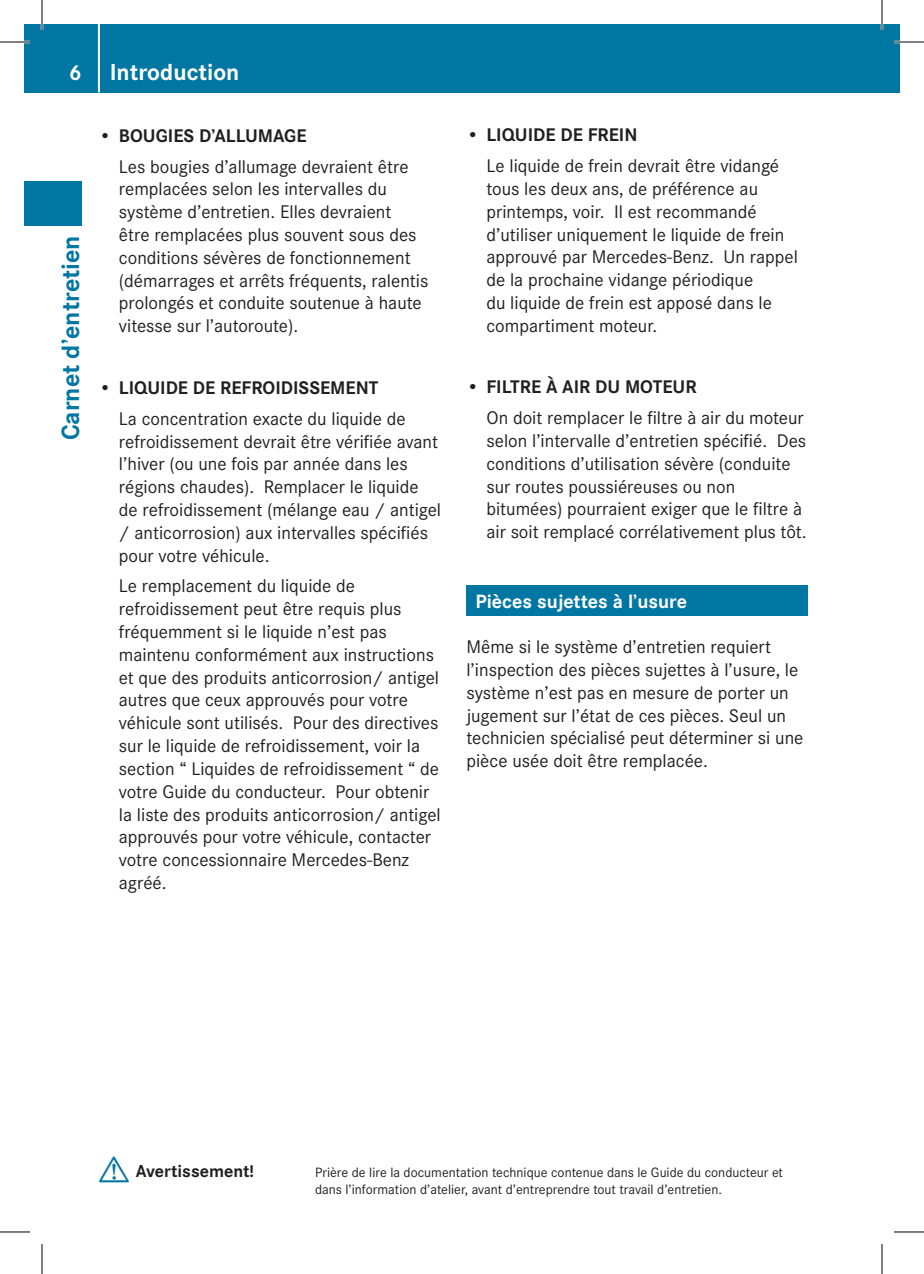
<style>
.page{position:relative;width:924px;height:1274px;background:#fff}
.page>*{position:absolute;margin:0;border:0;box-sizing:border-box;transform-origin:0 0}
.t1{font:700 26px "Corporate S";color:#0076a3}
.t2{font:700 24px "Corporate S";color:#fff}
.t3{font:700 22px "Corporate S";color:#fff}
.t4{font:700 20px "Corporate S";color:#fff}
.Paragraph_Style_1{font:19px/22.8px "Corporate S";color:#231f20}
.Paragraph_Style_3{font:19px/22.8px "Corporate S";color:#231f20}
.Paragraph_Style_1-2{font:700 19px "Corporate S";color:#231f20}
.t5{font:700 18px "Corporate S";color:#231f20}
.t6{font:14px/16.8px "Corporate S";color:#231f20}
</style>
<div class="page">
<div style="left:24px;top:24px;width:858px;height:68px;background:#0076a3"></div>
<hr style="left:98px;top:24px;width:2px;height:68px;background:#fff">
<div style="left:24px;top:182px;width:58px;height:44px;background:#0076a3"></div>
<div style="left:882px;top:24px;width:18px;height:68px;background:#0076a3"></div>
<div style="left:466px;top:585px;width:342px;height:30px;background:#0076a3"></div>
<hr style="left:0;top:41px;width:30px;height:2px;background:#fff">
<hr style="left:894px;top:41px;width:30px;height:2px;background:#fff">
<hr style="left:41px;top:0;width:2px;height:30px;background:#fff">
<hr style="left:880px;top:0;width:3px;height:30px;background:#fff">
<hr style="left:0;top:42px;width:30px;height:1px;background:#000">
<hr style="left:894px;top:42px;width:30px;height:1px;background:#000">
<hr style="left:0;top:1231px;width:30px;height:1px;background:#000">
<hr style="left:894px;top:1231px;width:30px;height:1px;background:#000">
<hr style="left:42px;top:0;width:1px;height:30px;background:#000">
<hr style="left:42px;top:1243px;width:1px;height:30px;background:#000">
<hr style="left:881px;top:0;width:1px;height:30px;background:#000">
<hr style="left:881px;top:1243px;width:1px;height:30px;background:#000">
<p class="t3" style="left:69px;top:60px;width:14px">6</p>
<h1 class="t1" style="left:56px;top:440px;width:206px;rotate:-90deg">Carnet d’entretien</h1>
<p class="t2" style="left:110px;top:58px;width:131px">Introduction</p>
<p class="Paragraph_Style_1-2" style="left:99px;top:125px;width:209px">• BOUGIES D’ALLUMAGE</p>
<p class="Paragraph_Style_1" style="left:119px;top:155px;width:311px">Les bougies d’allumage devraient être remplacées selon les intervalles du système d’entretien. Elles devraient<br>être remplacées plus souvent sous des conditions sévères de fonctionnement (démarrages et arrêts fréquents, ralentis prolongés et conduite soutenue à haute vitesse sur l’autoroute).</p>
<p class="Paragraph_Style_1-2" style="left:99px;top:377px;width:281px">• LIQUIDE DE REFROIDISSEMENT</p>
<p class="Paragraph_Style_1" style="left:119px;top:407px;width:324px">La concentration exacte du liquide de refroidissement devrait être vérifiée avant l’hiver (ou une fois par année dans les régions chaudes). Remplacer le liquide de refroidissement (mélange eau / antigel / anticorrosion) aux intervalles spécifiés pour votre véhicule.</p>
<p class="Paragraph_Style_1" style="left:119px;top:575px;width:323px">Le remplacement du liquide de refroidissement peut être requis plus fréquemment si le liquide n’est pas maintenu conformément aux instructions et que des produits anticorrosion/ antigel autres que ceux approuvés pour votre véhicule sont utilisés. Pour des directives sur le liquide de refroidissement, voir la section “ Liquides de refroidissement “ de votre Guide du conducteur. Pour obtenir la liste des produits anticorrosion/ antigel approuvés pour votre véhicule, contacter votre concessionnaire Mercedes-Benz agréé.</p>
<p class="Paragraph_Style_1-2" style="left:466px;top:124px;width:172px">• LIQUIDE DE FREIN</p>
<p class="Paragraph_Style_1" style="left:486px;top:154px;width:313px">Le liquide de frein devrait être vidangé tous les deux ans, de préférence au printemps, voir. Il est recommandé d’utiliser uniquement le liquide de frein approuvé par Mercedes-Benz. Un rappel de la prochaine vidange périodique<br>du liquide de frein est apposé dans le compartiment moteur.</p>
<p class="Paragraph_Style_1-2" style="left:466px;top:376px;width:232px">• FILTRE À AIR DU MOTEUR</p>
<p class="Paragraph_Style_1" style="left:486px;top:406px;width:321px">On doit remplacer le filtre à air du moteur selon l’intervalle d’entretien spécifié. Des conditions d’utilisation sévère (conduite sur routes poussiéreuses ou non bitumées) pourraient exiger que le filtre à air soit remplacé corrélativement plus tôt.</p>
<p class="t4" style="left:475px;top:589px;width:213px">Pièces sujettes à l’usure</p>
<p class="Paragraph_Style_3" style="left:466px;top:635px;width:338px">Même si le système d’entretien requiert l’inspection des pièces sujettes à l’usure, le système n’est pas en mesure de porter un jugement sur l’état de ces pièces. Seul un technicien spécialisé peut déterminer si une pièce usée doit être remplacée.</p>
<p class="t5" style="left:136px;top:1160px;width:120px">Avertissement!</p>
<p class="t6" style="left:315px;top:1164px;width:469px">Prière de lire la documentation technique contenue dans le Guide du conducteur et dans l’information d’atelier, avant d’entreprendre tout travail d’entretien.</p>
</div>
